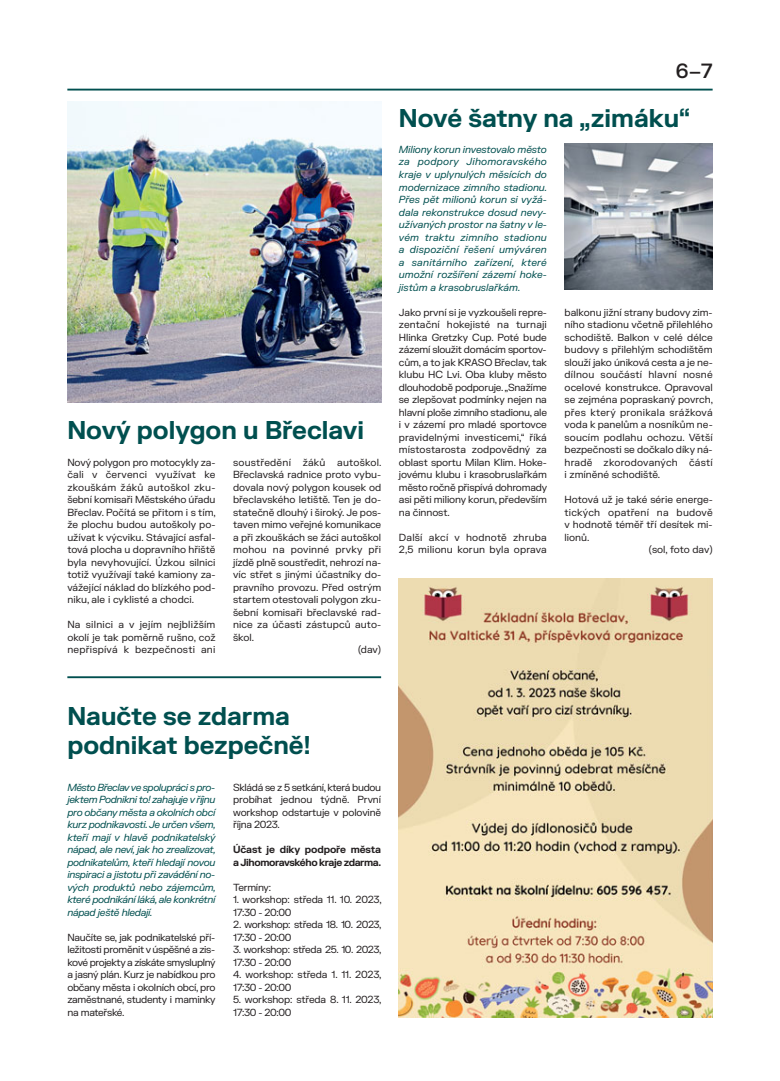
<style>
.page{position:relative;width:780px;height:1081px;background:#fff}
.page>*{position:absolute;margin:0;border:0;box-sizing:border-box;transform-origin:0 0}
.t1{font:700 25px/28.8px "FK Grotesk";color:#004f4f}
.t2{font:500 20px "FK Grotesk";color:#231f20}
.t3{font:10px/12.5px "FK Grotesk";letter-spacing:-.005em;color:#231f20;text-align:justify}
.t4{font:italic 10px/12.5px "FK Grotesk";letter-spacing:-.02em;color:#004f4f;text-align:justify}
.t5{font:10px/12.5px "FK Grotesk";letter-spacing:-.03em;color:#231f20}
.t6{font:10px "FK Grotesk";letter-spacing:.02em;color:#231f20}
.t7{font:700 10px/12.5px "FK Grotesk";letter-spacing:-.035em;color:#231f20}
.t8{font:10px/12.5px "FK Grotesk";letter-spacing:.015em;color:#231f20}
</style>
<div class="page">
<hr style="left:67px;top:89px;width:645px;height:2px;background:#004f4f">
<img style="left:67px;top:102px;width:314px;height:300px">
<img style="left:564px;top:144px;width:148px;height:145px">
<hr style="left:67px;top:676px;width:314px;height:2px;background:#004f4f">
<img style="left:399px;top:578px;width:313px;height:439px">
<h1 class="t1" style="left:67px;top:418px;width:298px">Nový polygon u Břeclavi</h1>
<p class="t3" style="left:67px;top:457px;width:150px">Nový polygon pro motocykly za&shy;čali v červenci využívat ke zkouškám žáků autoškol zku&shy;šební komisaři Městského úřadu Břeclav. Počítá se přitom i s tím, že plochu budou autoškoly po&shy;užívat k výcviku. Stávající asfal&shy;tová plocha u dopravního hřiště byla nevyhovující. Úzkou silnici totiž využívají také kamiony za&shy;vážející náklad do blízkého pod&shy;niku, ale i cyklisté a chodci.</p>
<p class="t3" style="left:67px;top:619px;width:150px">Na silnici a v jejím nejbližším okolí je tak poměrně rušno, což nepřispívá k bezpečnosti ani</p>
<p class="t6" style="left:233px;top:458px;width:150px">soustředění žáků autoškol.</p>
<p class="t3" style="left:233px;top:469px;width:149px">Břeclavská radnice proto vybu-</p>
<p class="t3" style="left:233px;top:482px;width:150px">dovala nový polygon kousek od</p>
<p class="t3" style="left:233px;top:494px;width:150px">břeclavského letiště. Ten je do-</p>
<p class="t3" style="left:233px;top:507px;width:150px">statečně dlouhý i široký. Je pos-</p>
<p class="t3" style="left:233px;top:519px;width:150px">taven mimo veřejné komunikace</p>
<p class="t3" style="left:233px;top:532px;width:150px">a při zkouškách se žáci autoškol</p>
<p class="t6" style="left:233px;top:546px;width:149px">mohou na povinné prvky při</p>
<p class="t3" style="left:233px;top:557px;width:150px">jízdě plně soustředit, nehrozí na-</p>
<p class="t3" style="left:233px;top:569px;width:150px">víc střet s jinými účastníky do-</p>
<p class="t3" style="left:233px;top:582px;width:150px">pravního provozu. Před ostrým</p>
<p class="t3" style="left:233px;top:594px;width:150px">startem otestovali polygon zku-</p>
<p class="t3" style="left:233px;top:607px;width:149px">šební komisaři břeclavské rad-</p>
<p class="t3" style="left:233px;top:619px;width:150px">nice za účasti zástupců auto-</p>
<p class="t3" style="left:233px;top:632px;width:23px">škol.</p>
<p class="t3" style="left:358px;top:644px;width:25px">(dav)</p>
<h2 class="t2" style="left:675px;top:59px;width:38px">6–7</h2>
<h1 class="t1" style="left:399px;top:107px;width:293px">Nové šatny na „zimáku“</h1>
<p class="t4" style="left:399px;top:144px;width:150px">Miliony korun investovalo město za podpory Jihomoravského kraje v uplynulých měsících do modernizace zimního stadionu.<br>Přes pět milionů korun si vyžá&shy;dala rekonstrukce dosud nevy&shy;užívaných prostor na šatny v le&shy;vém traktu zimního stadionu a dispoziční řešení umýváren a sanitárního zařízení, které umožní rozšíření zázemí hoke&shy;jistům a krasobruslařkám.</p>
<p class="t3" style="left:399px;top:307px;width:150px">Jako první si je vyzkoušeli repre&shy;zentační hokejisté na turnaji Hlinka Gretzky Cup. Poté bude zázemí sloužit domácím sportov&shy;cům, a to jak KRASO Břeclav, tak klubu HC Lvi. Oba kluby město dlouhodobě podporuje. „Snažíme se zlepšovat podmínky nejen na hlavní ploše zimního stadionu, ale i v zázemí pro mladé sportovce pravidelnými investicemi,“ říká místostarosta zodpovědný za oblast sportu Milan Klim. Hoke&shy;jovému klubu i krasobruslařkám město ročně přispívá dohromady asi pěti miliony korun, především na činnost.</p>
<p class="t8" style="left:399px;top:532px;width:150px">Další akcí v hodnotě zhruba<br>2,5 milionu korun byla oprava</p>
<p class="t3" style="left:564px;top:307px;width:150px">balkonu jižní strany budovy zim&shy;ního stadionu včetně přilehlého schodiště. Balkon v celé délce budovy s přilehlým schodištěm slouží jako úniková cesta a je ne&shy;dílnou součástí hlavní nosné ocelové konstrukce. Opravoval se zejména popraskaný povrch, přes který pronikala srážková voda k panelům a nosníkům ne&shy;soucím podlahu ochozu. Větší bezpečnosti se dočkalo díky ná&shy;hradě zkorodovaných částí i zmíněné schodiště.</p>
<p class="t3" style="left:564px;top:494px;width:150px">Hotová už je také série energe-</p>
<p class="t6" style="left:564px;top:508px;width:150px">tických opatření na budově</p>
<p class="t3" style="left:564px;top:519px;width:149px">v hodnotě téměř tří desítek mi-</p>
<p class="t3" style="left:564px;top:532px;width:26px">lionů.</p>
<p class="t3" style="left:649px;top:544px;width:65px">(sol, foto dav)</p>
<h1 class="t1" style="left:67px;top:705px;width:244px">Naučte se zdarma podnikat bezpečně!</h1>
<p class="t4" style="left:67px;top:782px;width:150px">Město Břeclav ve spolupráci s pro&shy;jektem Podnikni to! zahajuje v říjnu pro občany města a okolních obcí kurz podnikavosti. Je určen všem, kteří mají v hlavě podnikatelský nápad, ale neví, jak ho zrealizovat, podnikatelům, kteří hledají novou inspiraci a jistotu při zavádění no&shy;vých produktů nebo zájemcům, které podnikání láká, ale konkrétní nápad ještě hledají.</p>
<p class="t3" style="left:67px;top:932px;width:150px">Naučíte se, jak podnikatelské pří&shy;ležitosti proměnit v úspěšné a zis&shy;kové projekty a získáte smysluplný a jasný plán. Kurz je nabídkou pro občany města i okolních obcí, pro zaměstnané, studenty i maminky na mateřské.</p>
<p class="t3" style="left:233px;top:782px;width:150px">Skládá se z 5 setkání, která budou probíhat jednou týdně. První workshop odstartuje v polovině října 2023.</p>
<p class="t7" style="left:233px;top:844px;width:150px">Účast je díky podpoře města a Jihomoravského kraje zdarma.</p>
<p class="t5" style="left:233px;top:882px;width:39px">Termíny:</p>
<p class="t3" style="left:233px;top:894px;width:150px">1. workshop: středa 11. 10. 2023,<br>17:30 - 20:00</p>
<p class="t5" style="left:233px;top:919px;width:150px">2. workshop: středa 18. 10. 2023,<br>17:30 - 20:00</p>
<p class="t5" style="left:233px;top:944px;width:150px">3. workshop: středa 25. 10. 2023,<br>17:30 - 20:00</p>
<p class="t3" style="left:233px;top:969px;width:150px">4. workshop: středa 1. 11. 2023,<br>17:30 - 20:00</p>
<p class="t3" style="left:233px;top:994px;width:150px">5. workshop: středa 8. 11. 2023,<br>17:30 - 20:00</p>
</div>
